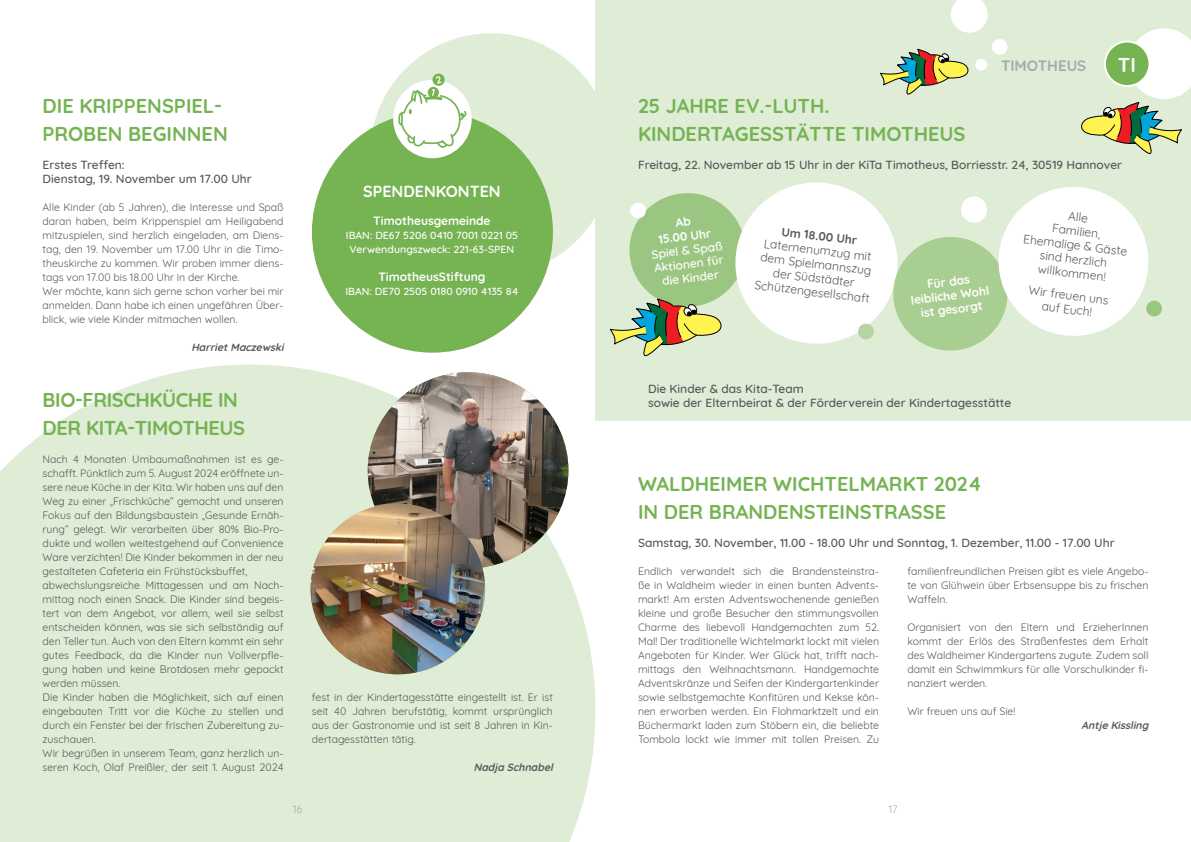
<style>
.page{position:relative;width:1191px;height:842px;background:#fff}
.page>*{position:absolute;margin:0;border:0;box-sizing:border-box;transform-origin:0 0}
.Überschrift_Allg{font:700 20px/28px "Quicksand";color:#75b353}
.Überschrift_Allg-2{font:700 20px "Quicksand";letter-spacing:-.02em;color:#75b353}
.Unterüberschrift_ME{font:700 20px "Quicksand";color:#fff}
.Unterüberschrift_Allg{font:700 16px "Quicksand";color:#fff}
.Überschrift_ME{font:700 15px "Quicksand";color:#a8a9ad}
.Überschrift_Allg-3{font:500 12px/14px "Quicksand";color:#57585a}
.Unterüberschrift_Allg-2{font:12px/14px "Quicksand";color:#57585a;text-align:center}
.Unterüberschrift_Allg-3{font:500 12px/14px "Quicksand";color:#fff;text-align:center}
.Fließtext{font:700 12px "Quicksand";color:#fff}
.Unterüberschrift_Allg-4{font:700 12px/14px "Quicksand";color:#fff;text-align:center}
.Fließtext-2{font:10.5px/14px "Quicksand";color:#57585a;text-align:justify}
.Überschrift_Allg-4{font:10.5px/14px "Quicksand";color:#57585a;text-align:justify}
.Fließtext-3{font:500 10.5px "Quicksand";color:#fff}
.Fließtext-4{font:italic 700 10.5px "Quicksand";color:#57585a}
.t1{font:10.5px "Quicksand";color:#a8a9ad}
.s1{font-weight:700}
</style>
<div class="page">
<svg style="left:0;top:365px;width:595px;height:477px;background:#e1edd9"></svg>
<div style="left:370px;top:33px;width:242px;height:243px;background:#dfecd6;border-radius:50%"></div>
<div style="left:595px;top:0;width:596px;height:421px;background:#dfecd6"></div>
<svg style="left:1081px;top:28px;width:110px;height:126px"></svg>
<img style="left:368px;top:372px;width:200px;height:196px">
<img style="left:311px;top:504px;width:174px;height:170px">
<svg style="left:609px;top:182px;width:542px;height:175px"></svg>
<svg style="left:879px;top:49px;width:90px;height:46px"></svg>
<div style="left:992px;top:39px;width:15px;height:16px;background:#fff;border-radius:50%"></div>
<svg style="left:951px;top:0;width:36px;height:33px"></svg>
<div style="left:975px;top:59px;width:12px;height:12px;background:#fff;border-radius:50%"></div>
<div style="left:961px;top:197px;width:26px;height:26px;background:#fff;border-radius:50%"></div>
<div style="left:1146px;top:301px;width:16px;height:15px;background:#9bc682;border-radius:50%"></div>
<div style="left:858px;top:324px;width:15px;height:15px;background:#b6d4a2;border-radius:50%"></div>
<div style="left:630px;top:203px;width:16px;height:15px;background:#fff;border-radius:50%"></div>
<div style="left:312px;top:112px;width:241px;height:241px;background:#75b353;border-radius:50%"></div>
<div style="left:393px;top:80px;width:79px;height:78px;background:#fff;border-radius:50%"></div>
<svg style="left:432px;top:74px;width:13px;height:12px"></svg>
<svg style="left:397px;top:76px;width:72px;height:73px"></svg>
<p class="Überschrift_Allg" style="left:43px;top:90px;width:187px">DIE KRIPPENSPIEL-<br>PROBEN BEGINNEN</p>
<p class="Überschrift_Allg-3" style="left:43px;top:156px;width:211px">Erstes Treffen:<br>Dienstag, 19. November um 17.00 Uhr</p>
<p class="Fließtext-2" style="left:43px;top:199px;width:242px">Alle Kinder (ab 5 Jahren), die Interesse und Spaß daran haben, beim Krippenspiel am Heiligabend mitzuspielen, sind herzlich eingeladen, am Diens&shy;tag, den 19. November um 17.00 Uhr in die Timo&shy;theuskirche zu kommen. Wir proben immer diens&shy;tags von 17.00 bis 18.00 Uhr in der Kirche.</p>
<p class="Fließtext-2" style="left:43px;top:283px;width:242px">Wer möchte, kann sich gerne schon vorher bei mir anmelden. Dann habe ich einen ungefähren Über&shy;blick, wie viele Kinder mitmachen wollen.</p>
<p class="Fließtext-4" style="left:191px;top:338px;width:97px">HarrietMaczewski</p>
<p class="Überschrift_Allg-2" style="left:43px;top:383px;width:197px">BIO-FRISCHKÜCHE IN</p>
<p class="Überschrift_Allg-2" style="left:43px;top:411px;width:204px">DER KITA-TIMOTHEUS</p>
<p class="Überschrift_Allg-4" style="left:43px;top:451px;width:242px">Nach 4 Monaten Umbaumaßnahmen ist es ge&shy;schafft. Pünktlich zum 5. August 2024 eröffnete un&shy;sere neue Küche in der Kita. Wir haben uns auf den Weg zu einer „Frischküche“ gemacht und unseren Fokus auf den Bildungsbaustein „Gesunde Ernäh&shy;rung“ gelegt. Wir verarbeiten über 80% Bio-Pro&shy;dukte und wollen weitestgehend auf Convenience Ware verzichten! Die Kinder bekommen in der neu gestalteten Cafeteria ein Frühstücksbuffet,</p>
<p class="Überschrift_Allg-4" style="left:43px;top:577px;width:242px">abwechslungsreiche Mittagessen und am Nach&shy;mittag noch einen Snack. Die Kinder sind begeis&shy;tert von dem Angebot, vor allem, weil sie selbst entscheiden können, was sie sich selbständig auf den Teller tun. Auch von den Eltern kommt ein sehr gutes Feedback, da die Kinder nun Vollverpfle&shy;gung haben und keine Brotdosen mehr gepackt werden müssen.</p>
<p class="Überschrift_Allg-4" style="left:43px;top:689px;width:242px">Die Kinder haben die Möglichkeit, sich auf einen eingebauten Tritt vor die Küche zu stellen und durch ein Fenster bei der frischen Zubereitung zu&shy;zuschauen.</p>
<p class="Überschrift_Allg-4" style="left:43px;top:745px;width:242px">Wir begrüßen in unserem Team, ganz herzlich un&shy;seren Koch, Olaf Preißler, der seit 1. August 2024</p>
<p class="Unterüberschrift_Allg" style="left:363px;top:178px;width:139px">SPENDENKONTEN</p>
<p class="Fließtext" style="left:373px;top:210px;width:119px">Timotheusgemeinde</p>
<p class="Fließtext-3" style="left:346px;top:226px;width:174px">IBAN: DE67 5206 0410 7001 0221 05</p>
<p class="Fließtext-3" style="left:350px;top:240px;width:166px">Verwendungszweck: 221-63-SPEN</p>
<p class="Fließtext" style="left:378px;top:266px;width:109px">TimotheusStiftung</p>
<p class="Fließtext-3" style="left:345px;top:282px;width:175px">IBAN: DE70 2505 0180 0910 4135 84</p>
<p class="Überschrift_Allg-4" style="left:312px;top:689px;width:242px">fest in der Kindertagesstätte eingestellt ist. Er ist seit 40 Jahren berufstätig, kommt ursprünglich aus der Gastronomie und ist seit 8 Jahren in Kin&shy;dertagesstätten tätig.</p>
<p class="Fließtext-4" style="left:473px;top:758px;width:84px">Nadja Schnabel</p>
<p class="Überschrift_ME" style="left:1001px;top:53px;width:87px">TIMOTHEUS</p>
<p class="Unterüberschrift_ME" style="left:1118px;top:48px;width:20px">TI</p>
<p class="Überschrift_Allg" style="left:638px;top:90px;width:329px">25 JAHRE EV.-LUTH.<br>KINDERTAGESSTÄTTE TIMOTHEUS</p>
<p class="Überschrift_Allg-3" style="left:638px;top:156px;width:485px">Freitag, 22. November ab 15 Uhr in der KiTa Timotheus, Borriesstr. 24, 30519 Hannover</p>
<p class="Unterüberschrift_Allg-3" style="left:647px;top:218px;width:73px;rotate:-7deg"><span class="s1">Ab<br>15.00 Uhr<br></span>Spiel &amp; Spaß<br>Aktionen für die Kinder</p>
<p class="Unterüberschrift_Allg-2" style="left:762px;top:221px;width:117px;rotate:7deg"><span class="s1">Um 18.00 Uhr<br></span>Laternenumzug mit dem Spielmannszug der Südstädter<br>Schützengesellschaft</p>
<p class="Unterüberschrift_Allg-4" style="left:908px;top:278px;width:80px;rotate:-7deg">Für das leibliche Wohl ist gesorgt</p>
<p class="Unterüberschrift_Allg-2" style="left:1028px;top:203px;width:106px;rotate:7deg">Alle<br>Familien,<br>Ehemalige &amp; Gäste sind herzlich willkommen!</p>
<p class="Unterüberschrift_Allg-2" style="left:1029px;top:282px;width:82px;rotate:7deg">Wir freuen uns auf Euch!</p>
<p class="Überschrift_Allg-3" style="left:648px;top:380px;width:157px">Die Kinder &amp; das Kita-Team</p>
<p class="Überschrift_Allg-3" style="left:648px;top:394px;width:365px">sowie der Elternbeirat &amp; der Förderverein der Kindertagesstätte</p>
<p class="Überschrift_Allg" style="left:638px;top:468px;width:345px">WALDHEIMER WICHTELMARKT 2024</p>
<p class="Überschrift_Allg" style="left:638px;top:496px;width:310px">IN DER BRANDENSTEINSTRASSE</p>
<p class="Überschrift_Allg-3" style="left:638px;top:534px;width:478px">Samstag, 30. November, 11.00 - 18.00 Uhr und Sonntag, 1. Dezember, 11.00 - 17.00 Uhr</p>
<p class="Fließtext-2" style="left:638px;top:563px;width:242px">Endlich verwandelt sich die Brandensteinstra&shy;ße in Waldheim wieder in einen bunten Advents&shy;markt! Am ersten Adventswochenende genießen kleine und große Besucher den stimmungsvollen Charme des liebevoll Handgemachten zum 52.<br>Mal! Der traditionelle Wichtelmarkt lockt mit vielen Angeboten für Kinder. Wer Glück hat, trifft nach&shy;mittags den Weihnachtsmann. Handgemachte Adventskränze und Seifen der Kindergartenkinder sowie selbstgemachte Konfitüren und Kekse kön&shy;nen erworben werden. Ein Flohmarktzelt und ein Büchermarkt laden zum Stöbern ein, die beliebte Tombola lockt wie immer mit tollen Preisen. Zu</p>
<p class="Fließtext-2" style="left:907px;top:563px;width:242px">familienfreundlichen Preisen gibt es viele Angebo&shy;te von Glühwein über Erbsensuppe bis zu frischen Waffeln.</p>
<p class="Fließtext-2" style="left:907px;top:619px;width:242px">Organisiert von den Eltern und ErzieherInnen kommt der Erlös des Straßenfestes dem Erhalt des Waldheimer Kindergartens zugute. Zudem soll damit ein Schwimmkurs für alle Vorschulkinder fi&shy;nanziert werden.</p>
<p class="Fließtext-2" style="left:907px;top:703px;width:109px">Wir freuen uns auf Sie!</p>
<p class="Fließtext-4" style="left:1081px;top:716px;width:72px">AntjeKissling</p>
<p class="t1" style="left:293px;top:801px;width:11px">16</p>
<p class="t1" style="left:888px;top:801px;width:10px">17</p>
</div>
